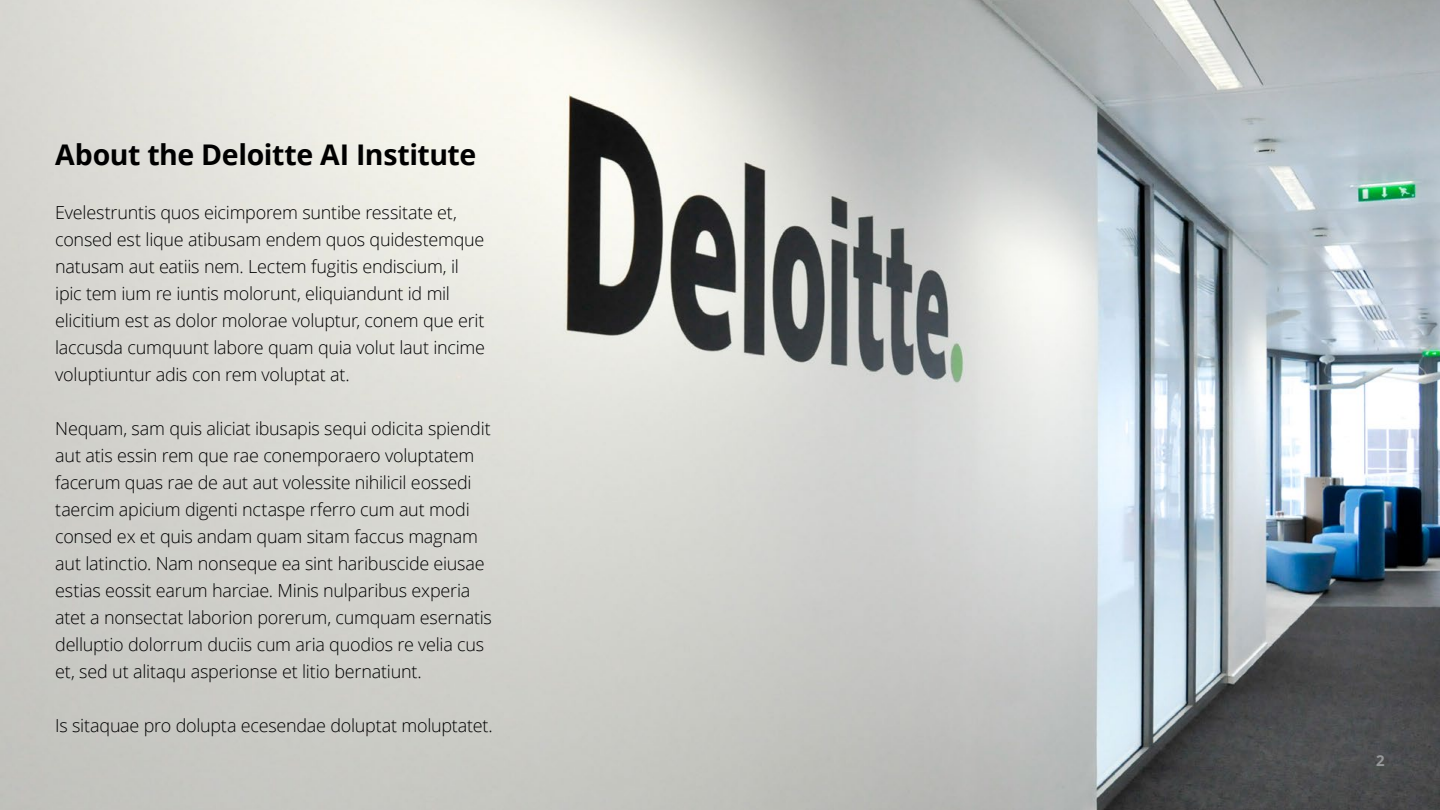
<style>
.page{position:relative;width:1440px;height:810px;background:#fff}
.page>*{position:absolute;margin:0;border:0;box-sizing:border-box;transform-origin:0 0}
.t1{font:700 28.5px "Open Sans";letter-spacing:-.015em;color:#000}
.t2{font:300 18px/27px "Open Sans";letter-spacing:-.015em;color:#000}
.t3{font:700 15px "Open Sans";color:#97999b}
</style>
<div class="page">
<img style="left:0;top:0;width:1440px;height:810px">
<h1 class="t1" style="left:55px;top:134px;width:422px">About the Deloitte AI Institute</h1>
<p class="t2" style="left:55px;top:198px;width:431px">Evelestruntis quos eicimporem suntibe ressitate et, consed est lique atibusam endem quos quidestemque natusam aut eatiis nem. Lectem fugitis endiscium, il ipic tem ium re iuntis molorunt, eliquiandunt id mil elicitium est as dolor molorae voluptur, conem que erit laccusda cumquunt labore quam quia volut laut incime voluptiuntur adis con rem voluptat at.</p>
<p class="t2" style="left:55px;top:414px;width:438px">Nequam, sam quis aliciat ibusapis sequi odicita spiendit aut atis essin rem que rae conemporaero voluptatem facerum quas rae de aut aut volessite nihilicil eossedi taercim apicium digenti nctaspe rferro cum aut modi consed ex et quis andam quam sitam faccus magnam aut latinctio. Nam nonseque ea sint haribuscide eiusae estias eossit earum harciae. Minis nulparibus experia atet a nonsectat laborion porerum, cumquam esernatis delluptio dolorrum duciis cum aria quodios re velia cus et, sed ut alitaqu asperionse et litio bernatiunt.</p>
<p class="t2" style="left:55px;top:711px;width:439px">Is sitaquae pro dolupta ecesendae doluptat moluptatet.</p>
<p class="t3" style="left:1376px;top:750px;width:10px">2</p>
</div>
